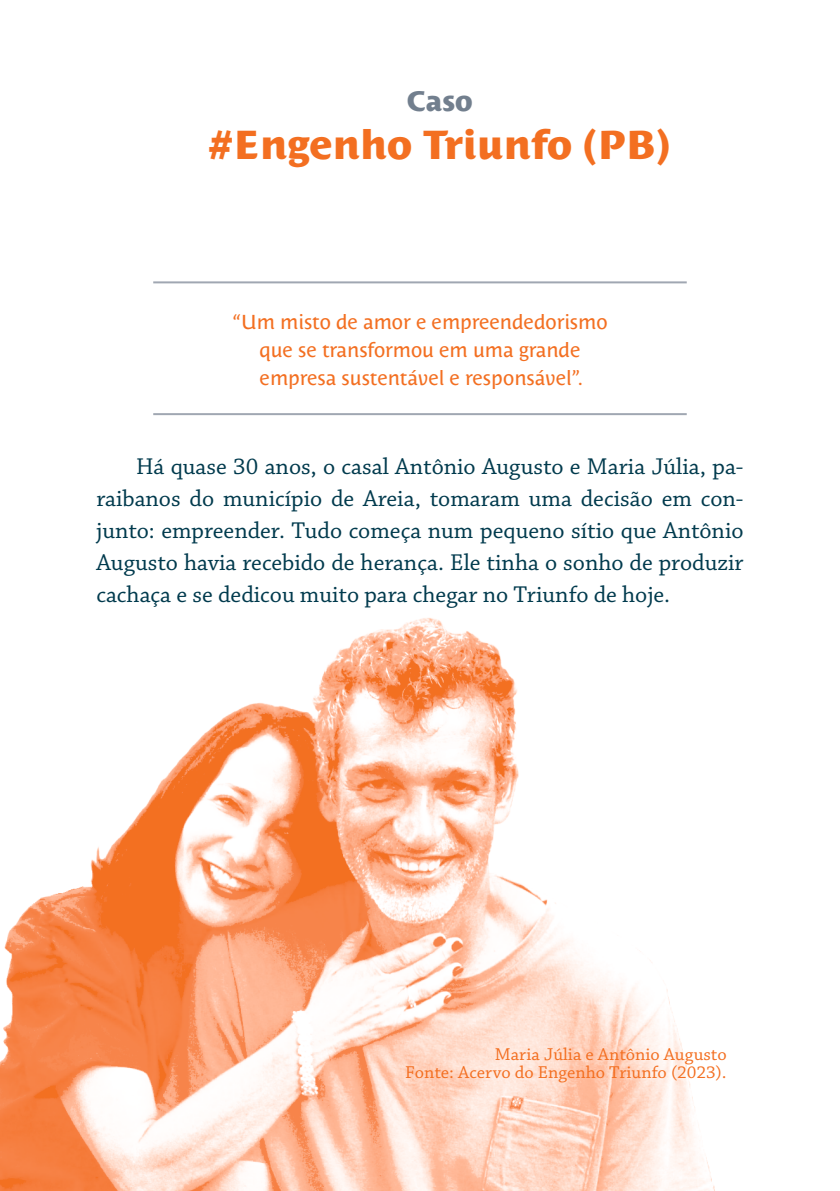
<style>
.page{position:relative;width:840px;height:1191px;background:#fff}
.page>*{position:absolute;margin:0;border:0;box-sizing:border-box;transform-origin:0 0}
.t1{font:800 40px "Costa Std";color:#f36f21}
.t2{font:800 28px "Costa Std";color:#727f8e}
.t3{font:24px/32px "Chaparral Pro";color:#003a4d;text-align:justify}
.t4{font:20px/28px "Costa Std";color:#f36f21;text-align:center}
.t5{font:18px/18px "Chaparral Pro Capt";color:#f36f21;text-align:right}
</style>
<div class="page">
<hr style="left:153px;top:281px;width:533px;height:2px;background:#a0a7b2">
<hr style="left:153px;top:413px;width:533px;height:2px;background:#a0a7b2">
<img style="left:0;top:618px;width:715px;height:573px">
<p class="t2" style="left:406px;top:85px;width:67px">Caso</p>
<h1 class="t1" style="left:209px;top:121px;width:463px">#Engenho Triunfo (PB)</h1>
<p class="t4" style="left:232px;top:308px;width:376px">“Um misto de amor e empreendedorismo que se transformou em uma grande empresa sustentável e responsável”.</p>
<p class="t3" style="left:96px;top:451px;width:648px;text-indent:40px">Há quase 30 anos, o casal Antônio Augusto e Maria Júlia, pa&shy;raibanos do município de Areia, tomaram uma decisão em con&shy;junto: empreender. Tudo começa num pequeno sítio que Antônio Augusto havia recebido de herança. Ele tinha o sonho de produzir cachaça e se dedicou muito para chegar no Triunfo de hoje.</p>
<p class="t5" style="left:405px;top:1045px;width:323px">Maria Júlia e Antônio Augusto<br>Fonte: Acervo do Engenho Triunfo (2023).</p>
</div>
